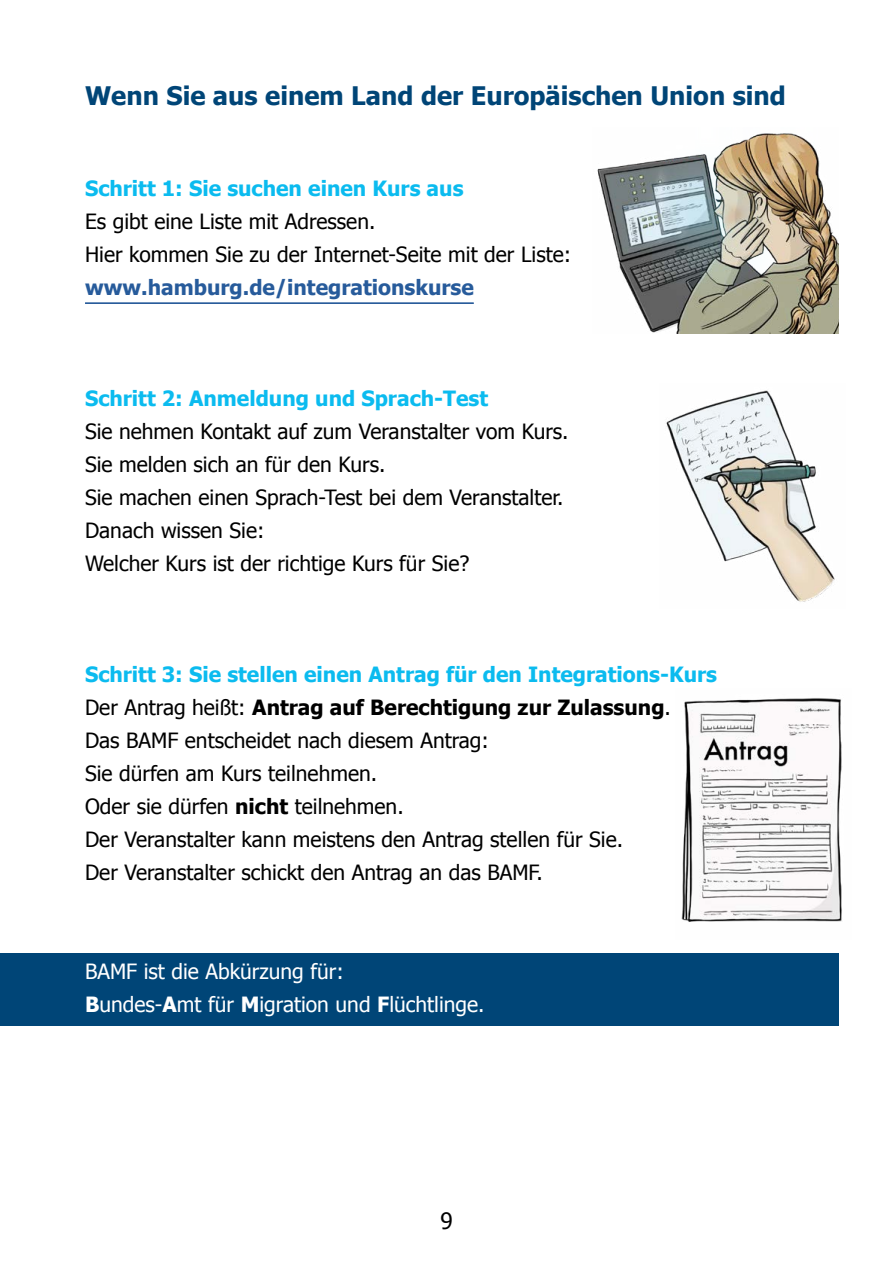
<style>
.page{position:relative;width:893px;height:1263px;background:#fff}
.page>*{position:absolute;margin:0;border:0;box-sizing:border-box;transform-origin:0 0}
.Head1{font:700 25.5px "Tahoma";color:#004577}
.t1{font:22.5px "Tahoma";color:#000}
.Fliess{font:21px "Tahoma";color:#000}
.Head2{font:700 21px "Tahoma";color:#0bbbef}
.Fliess-2{font:21px "Tahoma";color:#fff}
.Fliess-3{font:700 21px "Tahoma";color:#000}
.Links{font:700 21px "Tahoma";color:#275b9b}
.s1{font-weight:400}
.s2{font-weight:700}
</style>
<div class="page">
<div style="left:0;top:954px;width:839px;height:72px;background:#004577"></div>
<img style="left:666px;top:390px;width:169px;height:212px">
<hr style="left:85px;top:303px;width:389px;height:1px;background:#275b9b">
<hr style="left:85px;top:302px;width:389px;height:1px;background:#275b9b">
<img style="left:597px;top:133px;width:242px;height:200px">
<img style="left:681px;top:698px;width:161px;height:224px">
<h1 class="Head1" style="left:85px;top:77px;width:702px">Wenn Sie aus einem Land der Europäischen Union sind</h1>
<h2 class="Head2" style="left:85px;top:174px;width:380px">Schritt 1: Sie suchen einen Kurs aus</h2>
<p class="Fliess" style="left:85px;top:208px;width:292px">Es gibt eine Liste mit Adressen.</p>
<p class="Fliess" style="left:85px;top:241px;width:488px">Hier kommen Sie zu der Internet-Seite mit der Liste:</p>
<p class="Links" style="left:85px;top:273px;width:390px">www.hamburg.de/integrationskurse</p>
<h2 class="Head2" style="left:85px;top:384px;width:405px">Schritt 2: Anmeldung und Sprach-Test</h2>
<p class="Fliess" style="left:85px;top:418px;width:485px">Sie nehmen Kontakt auf zum Veranstalter vom Kurs.</p>
<p class="Fliess" style="left:85px;top:451px;width:302px">Sie melden sich an für den Kurs.</p>
<p class="Fliess" style="left:85px;top:484px;width:480px">Sie machen einen Sprach-Test bei dem Veranstalter.</p>
<p class="Fliess" style="left:85px;top:517px;width:181px">Danach wissen Sie:</p>
<p class="Fliess" style="left:85px;top:550px;width:386px">Welcher Kurs ist der richtige Kurs für Sie?</p>
<h2 class="Head2" style="left:85px;top:660px;width:634px">Schritt 3: Sie stellen einen Antrag für den Integrations-Kurs</h2>
<p class="Fliess-3" style="left:85px;top:693px;width:587px"><span class="s1">Der Antrag heißt:</span> Antrag auf Berechtigung zur Zulassung<span class="s1">.</span></p>
<p class="Fliess" style="left:85px;top:727px;width:405px">Das BAMF entscheidet nach diesem Antrag:</p>
<p class="Fliess" style="left:85px;top:760px;width:294px">Sie dürfen am Kurs teilnehmen.</p>
<p class="Fliess" style="left:85px;top:793px;width:320px">Oder sie dürfen <span class="s2">nicht</span> teilnehmen.</p>
<p class="Fliess" style="left:85px;top:826px;width:540px">Der Veranstalter kann meistens den Antrag stellen für Sie.</p>
<p class="Fliess" style="left:85px;top:859px;width:459px">Der Veranstalter schickt den Antrag an das BAMF.</p>
<p class="Fliess-2" style="left:85px;top:958px;width:260px">BAMF ist die Abkürzung für:</p>
<p class="Fliess-2" style="left:85px;top:991px;width:401px"><span class="s2">B</span>undes-<span class="s2">A</span>mt für <span class="s2">M</span>igration und <span class="s2">F</span>lüchtlinge.</p>
<p class="t1" style="left:440px;top:1206px;width:14px">9</p>
</div>
